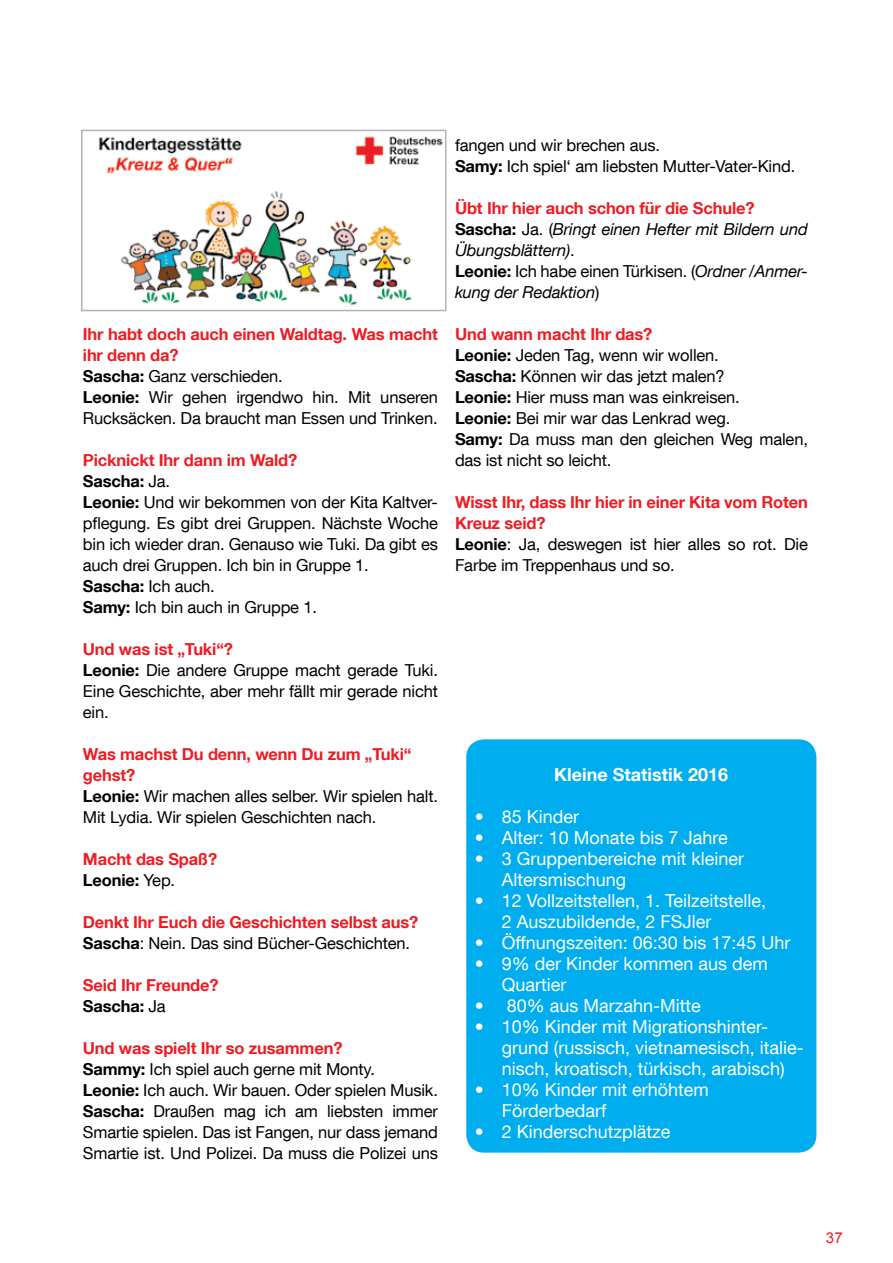
<style>
.page{position:relative;width:893px;height:1263px;background:#fff}
.page>*{position:absolute;margin:0;border:0;box-sizing:border-box;transform-origin:0 0}
.t1{font:18px/21px "Helvetica Neue LT Com";color:#fff}
.t2{font:700 18px "Helvetica Neue LT Com";color:#fff}
.t3{font:16.5px/21px "Helvetica Neue LT Com";letter-spacing:-.01em;color:#000}
.t4{font:italic 16.5px/21px "Helvetica Neue LT Com";letter-spacing:-.01em;color:#000}
.t5{font:700 16.5px/21px "Helvetica Neue LT Com";letter-spacing:-.01em;color:#ed1d24}
.t6{font:15px "Arial";color:#ed1d24}
.s1{font-weight:700;color:#ed1d24}
.s2{font-weight:700}
.s3{color:#000}
.s4{font-weight:400;color:#000}
.s5{font-weight:700;font-style:normal;color:#ed1d24}
.s6{font-weight:700;font-style:normal}
.s7{font-style:normal}
</style>
<div class="page">
<img style="left:99px;top:136px;width:344px;height:170px">
<div style="left:81px;top:130px;width:365px;height:181px;border:2px solid #b1b4b6"></div>
<div style="left:466px;top:739px;width:350px;height:413px;background:#00aeef;border-radius:18px"></div>
<p class="t3" style="left:83px;top:323px;width:357px"><span class="s1">Ihr habt doch auch einen Waldtag. Was macht ihr denn da?<br></span><span class="s2">Sascha:</span> Ganz verschieden.<br><span class="s2">Leonie:</span> Wir gehen irgendwo hin. Mit unseren Rucksäcken. Da braucht man Essen und Trinken.</p>
<p class="t3" style="left:83px;top:450px;width:357px"><span class="s1">Picknickt Ihr dann im Wald?<br></span><span class="s2">Sascha:</span> Ja.<br><span class="s2">Leonie:</span> Und wir bekommen von der Kita Kaltver&shy;pflegung. Es gibt drei Gruppen. Nächste Woche bin ich wieder dran. Genauso wie Tuki. Da gibt es auch drei Gruppen. Ich bin in Gruppe 1.<br><span class="s2">Sascha:</span> Ich auch.<br><span class="s2">Samy:</span> Ich bin auch in Gruppe 1.</p>
<p class="t3" style="left:83px;top:639px;width:357px"><span class="s1">Und was ist „Tuki“?<br></span><span class="s2">Leonie:</span> Die andere Gruppe macht gerade Tuki.<br>Eine Geschichte, aber mehr fällt mir gerade nicht ein.</p>
<p class="t3" style="left:83px;top:744px;width:357px"><span class="s1">Was machst Du denn, wenn Du zum „Tuki“ gehst?<br></span><span class="s2">Leonie:</span> Wir machen alles selber. Wir spielen halt.<br>Mit Lydia. Wir spielen Geschichten nach.</p>
<p class="t5" style="left:83px;top:848px;width:136px">Macht das Spaß?<br><span class="s3">Leonie:</span> <span class="s4">Yep.</span></p>
<p class="t5" style="left:83px;top:911px;width:337px">Denkt Ihr Euch die Geschichten selbst aus?<br><span class="s3">Sascha</span><span class="s4">: Nein. Das sind Bücher-Geschichten.</span></p>
<p class="t5" style="left:83px;top:974px;width:137px">Seid Ihr Freunde?<br><span class="s3">Sascha:</span> <span class="s4">Ja</span></p>
<p class="t3" style="left:83px;top:1038px;width:357px"><span class="s1">Und was spielt Ihr so zusammen?<br></span><span class="s2">Sammy:</span> Ich spiel auch gerne mit Monty.<br><span class="s2">Leonie:</span> Ich auch. Wir bauen. Oder spielen Musik.<br><span class="s2">Sascha:</span> Draußen mag ich am liebsten immer Smartie spielen. Das ist Fangen, nur dass jemand Smartie ist. Und Polizei. Da muss die Polizei uns</p>
<p class="t3" style="left:455px;top:134px;width:342px">fangen und wir brechen aus.<br><span class="s2">Samy:</span> Ich spiel‘ am liebsten Mutter-Vater-Kind.</p>
<p class="t4" style="left:455px;top:197px;width:354px"><span class="s5">Übt Ihr hier auch schon für die Schule?<br></span><span class="s6">Sascha:</span> <span class="s7">Ja. (</span>Bringt einen Hefter mit Bildern und Übungsblättern)<span class="s7">.<br></span><span class="s6">Leonie:</span> <span class="s7">Ich habe einen Türkisen. (</span>Ordner /Anmer&shy;kung der Redaktion<span class="s7">)</span></p>
<p class="t3" style="left:455px;top:323px;width:354px"><span class="s1">Und wann macht Ihr das?<br></span><span class="s2">Leonie:</span> Jeden Tag, wenn wir wollen.<br><span class="s2">Sascha:</span> Können wir das jetzt malen?<br><span class="s2">Leonie:</span> Hier muss man was einkreisen.<br><span class="s2">Leonie:</span> Bei mir war das Lenkrad weg.<br><span class="s2">Samy:</span> Da muss man den gleichen Weg malen, das ist nicht so leicht.</p>
<p class="t3" style="left:455px;top:492px;width:354px"><span class="s1">Wisst Ihr, dass Ihr hier in einer Kita vom Roten Kreuz seid?<br></span><span class="s2">Leonie</span>: Ja, deswegen ist hier alles so rot. Die Farbe im Treppenhaus und so.</p>
<p class="t2" style="left:554px;top:763px;width:175px">Kleine Statistik 2016</p>
<p class="t1" style="left:475px;top:806px;width:106px">• 85 Kinder</p>
<p class="t1" style="left:475px;top:827px;width:255px">• Alter: 10 Monate bis 7 Jahre</p>
<p class="t1" style="left:502px;top:848px;width:244px;text-indent:-27px">• 3 Gruppenbereiche mit kleiner<br>Altersmischung</p>
<p class="t1" style="left:502px;top:890px;width:266px;text-indent:-27px">• 12 Vollzeitstellen, 1. Teilzeitstelle,<br>2 Auszubildende, 2 FSJler</p>
<p class="t1" style="left:475px;top:932px;width:317px">• Öffnungszeiten: 06:30 bis 17:45 Uhr</p>
<p class="t1" style="left:502px;top:953px;width:268px;text-indent:-27px">• 9% der Kinder kommen aus dem<br>Quartier</p>
<p class="t1" style="left:475px;top:995px;width:228px">• 80% aus Marzahn-Mitte</p>
<p class="t1" style="left:502px;top:1016px;width:304px;text-indent:-27px">• 10% Kinder mit Migrationshinter&shy;grund (russisch, vietnamesisch, italie&shy;nisch, kroatisch, türkisch, arabisch)</p>
<p class="t1" style="left:502px;top:1079px;width:209px;text-indent:-27px">• 10% Kinder mit erhöhtem<br>Förderbedarf</p>
<p class="t1" style="left:475px;top:1121px;width:197px">• 2 Kinderschutzplätze</p>
<p class="t6" style="left:826px;top:1228px;width:18px">37</p>
</div>
